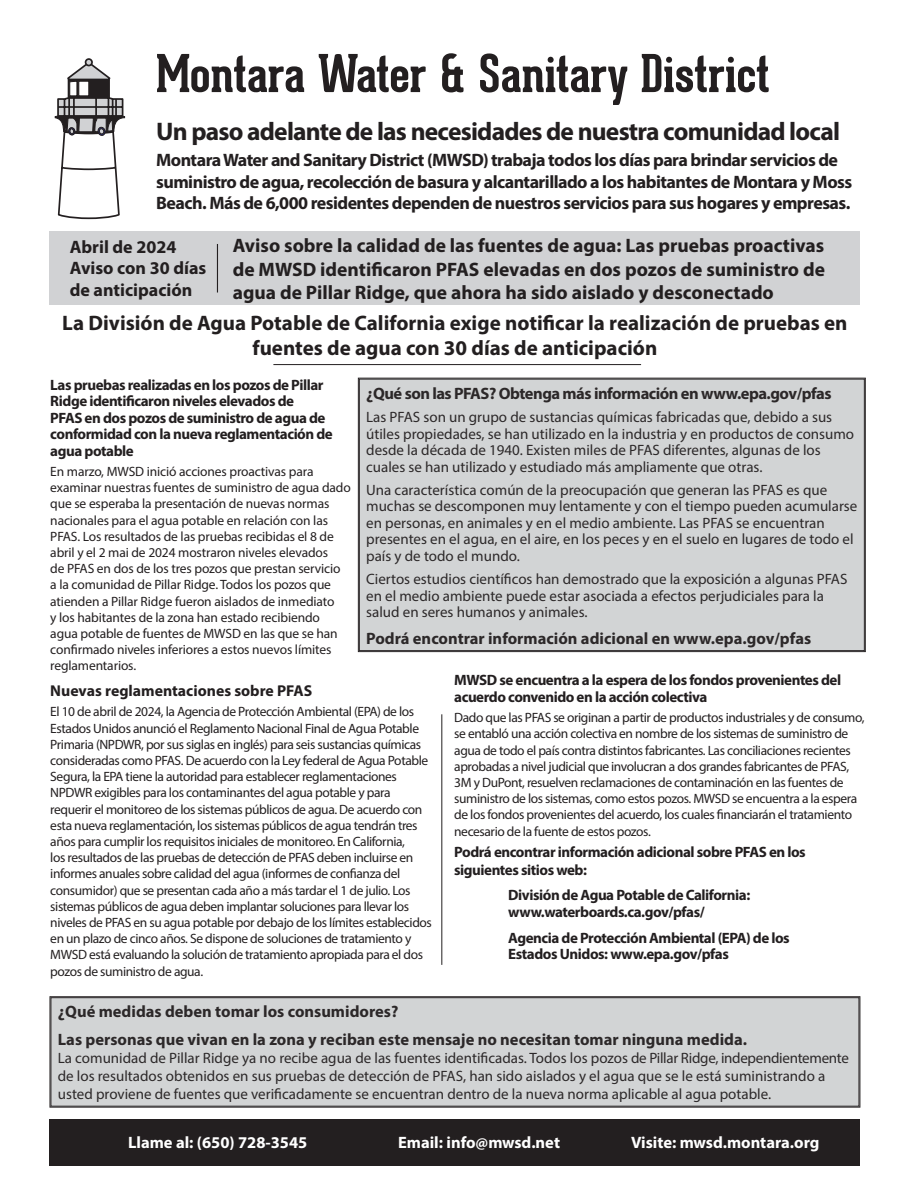
<style>
.page{position:relative;width:918px;height:1188px;background:#fff}
.page>*{position:absolute;margin:0;border:0;box-sizing:border-box;transform-origin:0 0}
.t1{font:700 51px "Geared Slab";color:#231f20}
.t2{font:700 25.5px "Myriad Pro";letter-spacing:-.03em;color:#231f20}
.t3{font:700 21px/25.2px "Myriad Pro";color:#231f20;text-align:center}
.t4{font:700 19.5px/23.4px "Myriad Pro";color:#231f20;text-align:justify}
.t5{font:700 18px/21.6px "Myriad Pro";letter-spacing:-.03em;color:#231f20}
.t6{font:700 18px/21.6px "Myriad Pro";color:#231f20}
.t7{font:700 16.5px/28.3px "Myriad Pro";color:#231f20}
.t8{font:700 16.5px "Myriad Pro";color:#fff}
.t9{font:700 16.5px "Myriad Pro";letter-spacing:-.03em;color:#231f20}
.t10{font:700 15.75px "Myriad Pro";color:#231f20}
.t11{font:15px/16.5px "Myriad Pro";color:#231f20}
.t12{font:700 15px/16.5px "Myriad Pro";letter-spacing:-.03em;color:#231f20}
.t13{font:13.5px/16.2px "Myriad Pro";letter-spacing:-.03em;color:#231f20}
.t14{font:13.5px/16.2px "Myriad Pro";letter-spacing:-.01em;color:#231f20}
</style>
<div class="page">
<svg style="left:55px;top:61px;width:71px;height:159px"></svg>
<div style="left:99px;top:128px;width:6px;height:7px;border:1px solid #231f20;border-radius:2px"></div>
<div style="left:86px;top:59px;width:6px;height:7px;background:#d1d2d4;border-radius:50%"></div>
<div style="left:85px;top:58px;width:8px;height:8px;border:2px solid #231f20;border-radius:50%"></div>
<div style="left:50px;top:232px;width:810px;height:73px;background:#d1d2d4"></div>
<div style="left:50px;top:1119px;width:810px;height:47px;background:#231f20"></div>
<hr style="left:217px;top:244px;width:1px;height:49px;background:#231f20">
<div style="left:358px;top:377px;width:508px;height:275px;background:#d2d4d5"></div>
<div style="left:359px;top:379px;width:505px;height:272px;border:1px solid #231f20"></div>
<div style="left:49px;top:996px;width:812px;height:112px;background:#d2d4d5"></div>
<hr style="left:442px;top:714px;width:1px;height:251px;background:#231f20">
<hr style="left:273px;top:364px;width:368px;height:1px;background:#231f20">
<p class="t1" style="left:156px;top:42px;width:615px">Montara Water &amp; Sanitary District</p>
<p class="t2" style="left:156px;top:115px;width:685px">Un paso adelante de las necesidades de nuestra comunidad local</p>
<p class="t5" style="left:156px;top:149px;width:698px">Montara Water and Sanitary District (MWSD) trabaja todos los días para brindar servicios de suministro de agua, recolección de basura y alcantarillado a los habitantes de Montara y Moss<br>Beach. Más de 6,000 residentes dependen de nuestros servicios para sus hogares y empresas.</p>
<p class="t6" style="left:70px;top:235px;width:108px">Abril de 2024</p>
<p class="t6" style="left:70px;top:257px;width:138px">Aviso con 30 días de anticipación</p>
<p class="t4" style="left:233px;top:234px;width:594px">Aviso sobre la calidad de las fuentes de agua: Las pruebas proactivas de MWSD identificaron PFAS elevadas en dos pozos de suministro de agua de Pillar Ridge, que ahora ha sido aislado y desconectado</p>
<p class="t3" style="left:62px;top:310px;width:787px">La División de Agua Potable de California exige notificar la realización de pruebas en fuentes de agua con 30 días de anticipación</p>
<p class="t12" style="left:50px;top:376px;width:284px">Las pruebas realizadas en los pozos de Pillar Ridge identificaron niveles elevados de<br>PFAS en dos pozos de suministro de agua de conformidad con la nueva reglamentación de agua potable</p>
<p class="t14" style="left:50px;top:463px;width:302px">En marzo, MWSD inició acciones proactivas para examinar nuestras fuentes de suministro de agua dado que se esperaba la presentación de nuevas normas nacionales para el agua potable en relación con las PFAS. Los resultados de las pruebas recibidas el 8 de abril y el 2 mai de 2024 mostraron niveles elevados<br>de PFAS en dos de los tres pozos que prestan servicio<br>a la comunidad de Pillar Ridge. Todos los pozos que atienden a Pillar Ridge fueron aislados de inmediato<br>y los habitantes de la zona han estado recibiendo agua potable de fuentes de MWSD en las que se han confirmado niveles inferiores a estos nuevos límites reglamentarios.</p>
<p class="t10" style="left:50px;top:680px;width:263px">Nuevas reglamentaciones sobre PFAS</p>
<p class="t13" style="left:50px;top:703px;width:383px">El 10 de abril de 2024, la Agencia de Protección Ambiental (EPA) de los Estados Unidos anunció el Reglamento Nacional Final de Agua Potable Primaria (NPDWR, por sus siglas en inglés) para seis sustancias químicas consideradas como PFAS. De acuerdo con la Ley federal de Agua Potable Segura, la EPA tiene la autoridad para establecer reglamentaciones NPDWR exigibles para los contaminantes del agua potable y para requerir el monitoreo de los sistemas públicos de agua. De acuerdo con esta nueva reglamentación, los sistemas públicos de agua tendrán tres años para cumplir los requisitos iniciales de monitoreo. En California,<br>los resultados de las pruebas de detección de PFAS deben incluirse en informes anuales sobre calidad del agua (informes de confianza del consumidor) que se presentan cada año a más tardar el 1 de julio. Los sistemas públicos de agua deben implantar soluciones para llevar los niveles de PFAS en su agua potable por debajo de los límites establecidos en un plazo de cinco años. Se dispone de soluciones de tratamiento y MWSD está evaluando la solución de tratamiento apropiada para el dos pozos de suministro de agua.</p>
<p class="t9" style="left:366px;top:383px;width:467px">¿Qué son las PFAS? Obtenga más información en www.epa.gov/pfas</p>
<p class="t11" style="left:366px;top:409px;width:490px">Las PFAS son un grupo de sustancias químicas fabricadas que, debido a sus útiles propiedades, se han utilizado en la industria y en productos de consumo desde la década de 1940. Existen miles de PFAS diferentes, algunas de los cuales se han utilizado y estudiado más ampliamente que otras.</p>
<p class="t11" style="left:366px;top:481px;width:493px">Una característica común de la preocupación que generan las PFAS es que muchas se descomponen muy lentamente y con el tiempo pueden acumularse en personas, en animales y en el medio ambiente. Las PFAS se encuentran presentes en el agua, en el aire, en los peces y en el suelo en lugares de todo el país y de todo el mundo.</p>
<p class="t11" style="left:366px;top:571px;width:483px">Ciertos estudios científicos han demostrado que la exposición a algunas PFAS en el medio ambiente puede estar asociada a efectos perjudiciales para la salud en seres humanos y animales.</p>
<p class="t7" style="left:366px;top:623px;width:447px">Podrá encontrar información adicional en www.epa.gov/pfas</p>
<p class="t12" style="left:454px;top:672px;width:388px">MWSD se encuentra a la espera de los fondos provenientes del acuerdo convenido en la acción colectiva</p>
<p class="t13" style="left:454px;top:709px;width:412px">Dado que las PFAS se originan a partir de productos industriales y de consumo, se entabló una acción colectiva en nombre de los sistemas de suministro de agua de todo el país contra distintos fabricantes. Las conciliaciones recientes aprobadas a nivel judicial que involucran a dos grandes fabricantes de PFAS, 3M y DuPont, resuelven reclamaciones de contaminación en las fuentes de suministro de los sistemas, como estos pozos. MWSD se encuentra a la espera de los fondos provenientes del acuerdo, los cuales financiarán el tratamiento necesario de la fuente de estos pozos.</p>
<p class="t12" style="left:454px;top:843px;width:353px;line-height:18px">Podrá encontrar información adicional sobre PFAS en los siguientes sitios web:</p>
<p class="t12" style="left:508px;top:886px;width:243px">División de Agua Potable de California: www.waterboards.ca.gov/pfas/</p>
<p class="t12" style="left:508px;top:929px;width:283px">Agencia de Protección Ambiental (EPA) de los<br>Estados Unidos: www.epa.gov/pfas</p>
<p class="t7" style="left:58px;top:997px;width:691px">¿Qué medidas deben tomar los consumidores?<br>Las personas que vivan en la zona y reciban este mensaje no necesitan tomar ninguna medida.</p>
<p class="t11" style="left:58px;top:1049px;width:793px;line-height:18px">La comunidad de Pillar Ridge ya no recibe agua de las fuentes identificadas. Todos los pozos de Pillar Ridge, independientemente de los resultados obtenidos en sus pruebas de detección de PFAS, han sido aislados y el agua que se le está suministrando a usted proviene de fuentes que verificadamente se encuentran dentro de la nueva norma aplicable al agua potable.</p>
<p class="t8" style="left:128px;top:1132px;width:181px">Llame al: (650) 728-3545</p>
<p class="t8" style="left:398px;top:1132px;width:163px">Email: info@mwsd.net</p>
<p class="t8" style="left:631px;top:1132px;width:190px">Visite: mwsd.montara.org</p>
</div>
